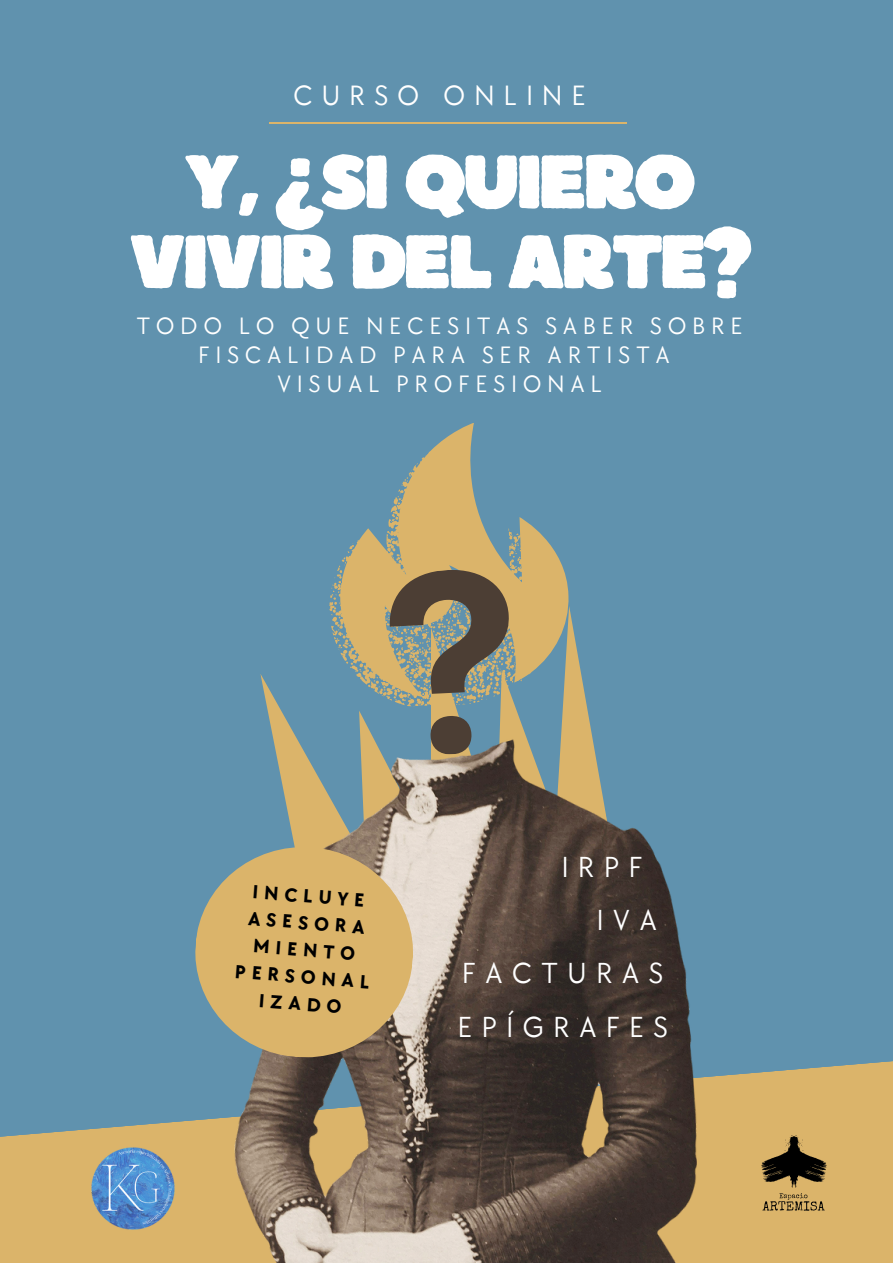
<style>
.page{position:relative;width:893px;height:1264px;background:#fff}
.page>*{position:absolute;margin:0;border:0;box-sizing:border-box;transform-origin:0 0}
.t1{font:75.45px/79.8px "Boulder";letter-spacing:-.055em;color:#fff;text-align:center}
.t2{font:30px "TT Chocolates";letter-spacing:.3em;color:#fff}
.t3{font:28.8px "TT Chocolates";letter-spacing:.3em;color:#fff}
.t4{font:24.45px/29.2px "TT Chocolates";letter-spacing:.225em;color:#fff;text-align:center}
.t5{font:700 19.5px/27px "TT Chocolates";color:#000}
</style>
<div class="page">
<div style="left:0;top:0;width:892px;height:1262px;background:#6092ae"></div>
<svg style="left:0;top:1061px;width:892px;height:201px;fill:#dbb46a"></svg>
<img style="left:235px;top:623px;width:503px;height:639px">
<svg style="left:195px;top:842px;width:222px;height:219px;background:#c4ac77"></svg>
<svg style="left:323px;top:423px;width:249px;height:286px"></svg>
<svg style="left:387px;top:567px;width:128px;height:190px"></svg>
<img style="left:89px;top:1143px;width:88px;height:89px">
<img style="left:739px;top:1127px;width:109px;height:91px">
<hr style="left:270px;top:122px;width:356px;height:2px;background:#dbb46a">
<p class="t3" style="left:293px;top:79px;width:294px">CURSO ONLINE</p>
<p class="t1" style="left:129px;top:139px;width:624px">Y, ¿SI QUIERO<br>VIVIR DEL ARTE?</p>
<p class="t4" style="left:136px;top:311px;width:608px">TODO LO QUE NECESITAS SABER SOBRE<br>FISCALIDAD PARA SER ARTISTA</p>
<p class="t4" style="left:277px;top:370px;width:326px">VISUAL PROFESIONAL</p>
<p class="t5" style="left:251px;top:878px;width:118px;rotate:4deg">INCLUYE<br>ASESORA</p>
<p class="t5" style="left:238px;top:932px;width:136px;text-align:center;rotate:4deg">MIENTO<br>PERSONAL</p>
<p class="t5" style="left:260px;top:987px;width:84px;rotate:4deg">IZADO</p>
<p class="t2" style="left:561px;top:849px;width:83px">IRPF</p>
<p class="t2" style="left:596px;top:902px;width:62px">IVA</p>
<p class="t2" style="left:462px;top:955px;width:203px">FACTURAS</p>
<p class="t2" style="left:457px;top:1009px;width:212px">EPÍGRAFES</p>
</div>
